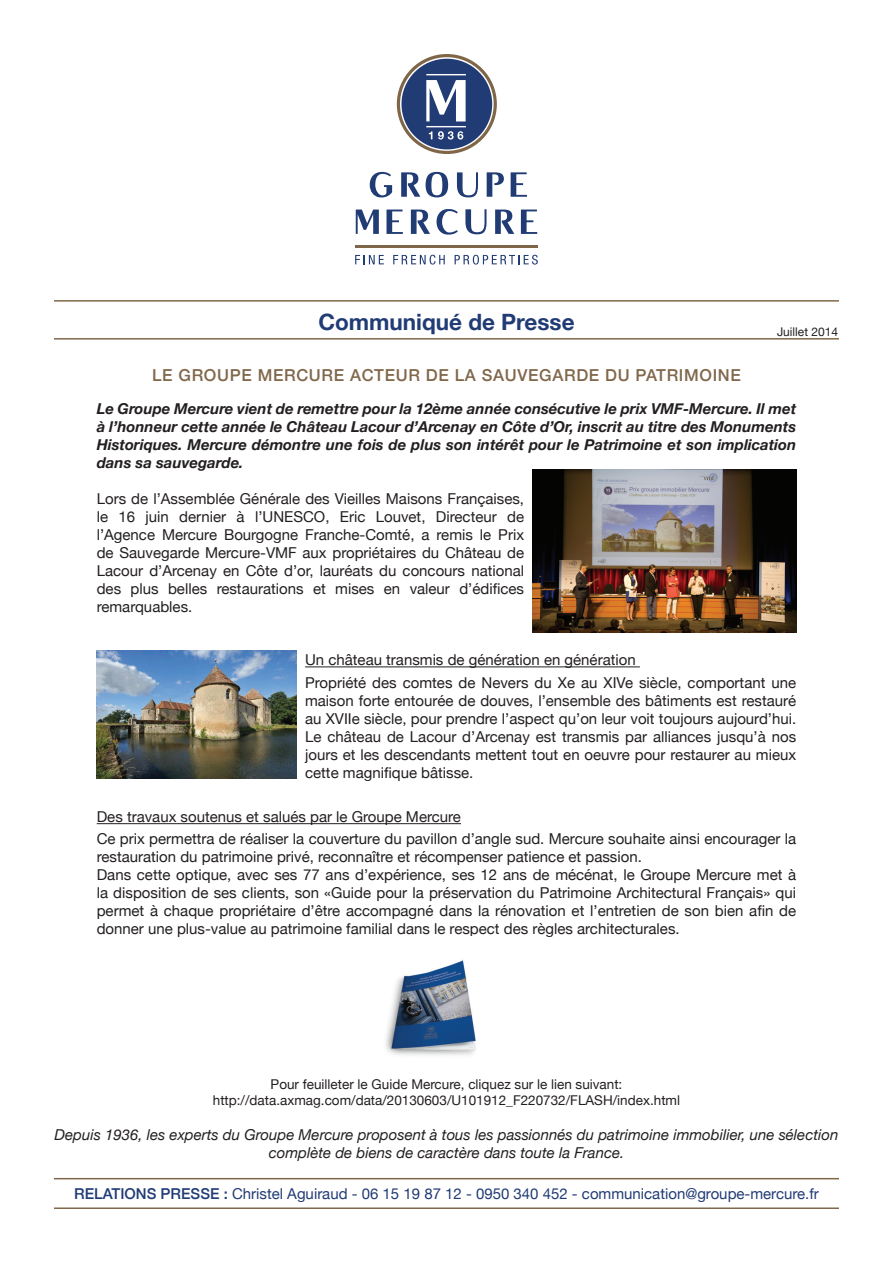
<style>
.page{position:relative;width:893px;height:1263px;background:#fff}
.page>*{position:absolute;margin:0;border:0;box-sizing:border-box;transform-origin:0 0}
.t1{font:700 22.5px "Helvetica Neue";color:#213b75}
.t2{font:500 16.5px "Helvetica Neue";letter-spacing:.04em;color:#81684b}
.t3{font:15px/18px "Helvetica Neue";color:#231f20}
.t4{font:italic 700 15px/18px "Helvetica Neue";color:#231f20;text-align:justify}
.t5{font:italic 15px/18px "Helvetica Neue";color:#231f20;text-align:center}
.t6{font:15px "Helvetica Neue";color:#213b75}
.t7{font:13.5px/16.2px "Helvetica Neue";color:#231f20;text-align:center}
.t8{font:12px "Helvetica Neue";color:#231f20}
.s1{font-weight:500}
</style>
<div class="page">
<hr style="left:355px;top:245px;width:183px;height:3px;background:#7f6649">
<svg style="left:370px;top:172px;width:22px;height:25px"></svg>
<svg style="left:437px;top:209px;width:21px;height:26px"></svg>
<svg style="left:401px;top:172px;width:19px;height:25px"></svg>
<svg style="left:411px;top:210px;width:19px;height:24px"></svg>
<svg style="left:495px;top:210px;width:19px;height:24px"></svg>
<svg style="left:426px;top:172px;width:22px;height:25px"></svg>
<svg style="left:487px;top:172px;width:17px;height:25px"></svg>
<svg style="left:356px;top:210px;width:23px;height:24px"></svg>
<svg style="left:457px;top:172px;width:21px;height:25px"></svg>
<svg style="left:465px;top:209px;width:21px;height:25px"></svg>
<svg style="left:511px;top:172px;width:16px;height:25px"></svg>
<svg style="left:355px;top:255px;width:29px;height:9px"></svg>
<svg style="left:393px;top:255px;width:52px;height:10px"></svg>
<svg style="left:455px;top:255px;width:83px;height:10px"></svg>
<svg style="left:521px;top:210px;width:16px;height:24px"></svg>
<svg style="left:386px;top:210px;width:17px;height:24px"></svg>
<svg style="left:397px;top:54px;width:100px;height:100px"></svg>
<hr style="left:54px;top:300px;width:785px;height:2px;background:#81684b">
<hr style="left:54px;top:338px;width:785px;height:2px;background:#81684b">
<hr style="left:305px;top:666px;width:335px;height:1px;background:#231f20">
<hr style="left:97px;top:823px;width:364px;height:1px;background:#231f20">
<hr style="left:54px;top:1178px;width:785px;height:1px;background:#81684b">
<hr style="left:54px;top:1207px;width:785px;height:2px;background:#81684b">
<img style="left:533px;top:470px;width:263px;height:162px">
<img style="left:385px;top:960px;width:91px;height:95px">
<img style="left:97px;top:651px;width:200px;height:127px">
<h1 class="t1" style="left:318px;top:305px;width:258px">Communiqué de Presse</h1>
<p class="t2" style="left:152px;top:362px;width:590px">LE GROUPE MERCURE ACTEUR DE LA SAUVEGARDE DU PATRIMOINE</p>
<p class="t8" style="left:777px;top:323px;width:63px">Juillet 2014</p>
<p class="t4" style="left:97px;top:400px;width:701px">Le Groupe Mercure vient de remettre pour la 12ème année consécutive le prix VMF-Mercure. Il met à l’honneur cette année le Château Lacour d’Arcenay en Côte d’Or, inscrit au titre des Monuments Historiques. Mercure démontre une fois de plus son intérêt pour le Patrimoine et son implication dans sa sauvegarde.</p>
<p class="t3" style="left:97px;top:491px;width:429px;text-align:justify">Lors de l’Assemblée Générale des Vieilles Maisons Françaises, le 16 juin dernier à l’UNESCO, Eric Louvet, Directeur de l’Agence Mercure Bourgogne Franche-Comté, a remis le Prix de Sauvegarde Mercure-VMF aux propriétaires du Château de Lacour d’Arcenay en Côte d’or, lauréats du concours national des plus belles restaurations et mises en valeur d’édifices remarquables.</p>
<p class="t3" style="left:305px;top:650px;width:493px;line-height:22.2px">Un château transmis de génération en génération<br>Propriété des comtes de Nevers du Xe au XIVe siècle, comportant une</p>
<p class="t3" style="left:305px;top:692px;width:493px;text-align:justify">maison forte entourée de douves, l’ensemble des bâtiments est restauré au XVIIe siècle, pour prendre l’aspect qu’on leur voit toujours aujourd’hui.<br>Le château de Lacour d’Arcenay est transmis par alliances jusqu’à nos jours et les descendants mettent tout en oeuvre pour restaurer au mieux cette magnifique bâtisse.</p>
<p class="t3" style="left:97px;top:807px;width:701px;line-height:22.2px">Des travaux soutenus et salués par le Groupe Mercure<br>Ce prix permettra de réaliser la couverture du pavillon d’angle sud. Mercure souhaite ainsi encourager la</p>
<p class="t3" style="left:97px;top:849px;width:701px">restauration du patrimoine privé, reconnaître et récompenser patience et passion.<br>Dans cette optique, avec ses 77 ans d’expérience, ses 12 ans de mécénat, le Groupe Mercure met à la disposition de ses clients, son «Guide pour la préservation du Patrimoine Architectural Français» qui permet à chaque propriétaire d’être accompagné dans la rénovation et l’entretien de son bien afin de donner une plus-value au patrimoine familial dans le respect des règles architecturales.</p>
<p class="t7" style="left:213px;top:1076px;width:469px">Pour feuilleter le Guide Mercure, cliquez sur le lien suivant: http://data.axmag.com/data/20130603/U101912_F220732/FLASH/index.html</p>
<p class="t5" style="left:55px;top:1127px;width:785px">Depuis 1936, les experts du Groupe Mercure proposent à tous les passionnés du patrimoine immobilier, une sélection complète de biens de caractère dans toute la France.</p>
<p class="t6" style="left:74px;top:1183px;width:746px"><span class="s1">RELATIONS PRESSE :</span> Christel Aguiraud - 06 15 19 87 12 - 0950 340 452 - communication@groupe-mercure.fr</p>
</div>
